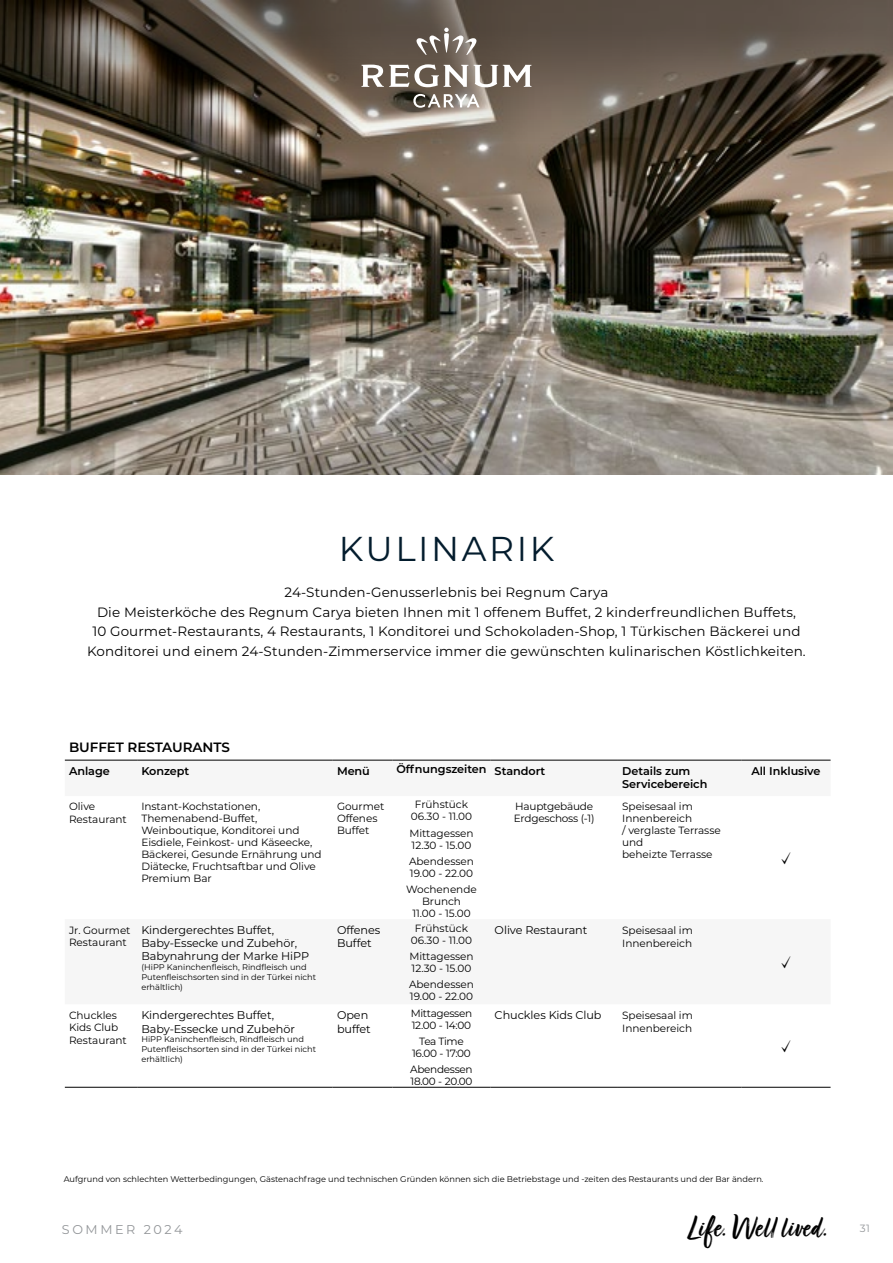
<style>
.page{position:relative;width:893px;height:1263px;background:#fff}
.page>*{position:absolute;margin:0;border:0;box-sizing:border-box;transform-origin:0 0}
.t1{font:34.5px "Montserrat";letter-spacing:.075em;color:#031c2d}
.t2{font:33px "Turbinado Bold Dry Pro";color:#000}
.t3{font:700 16.5px "Meno Banner";color:#000}
.t4{font:13.5px/19.5px "Montserrat";letter-spacing:.01em;color:#000;text-align:center}
.t5{font:600 13.5px "Montserrat";letter-spacing:-.005em;color:#000}
.t6{font:12.75px "Montserrat";letter-spacing:.2em;color:#939699}
.t7{font:11.25px/13px "Montserrat";letter-spacing:-.005em;color:#000}
.t8{font:600 11.25px/13px "Montserrat";letter-spacing:-.005em;color:#000}
.t9{font:10.5px/12px "Montserrat";letter-spacing:-.005em;color:#000}
.t10{font:10.5px/12px "Montserrat";letter-spacing:-.03em;color:#000}
.t11{font:10.5px "Montserrat";color:#939699}
.t12{font:8.25px/9.9px "Montserrat";color:#000}
</style>
<div class="page">
<img style="left:0;top:425px;width:893px;height:49px">
<hr style="left:65px;top:760px;width:72px;height:1px;background:#000">
<hr style="left:137px;top:760px;width:196px;height:1px;background:#000">
<hr style="left:333px;top:760px;width:60px;height:1px;background:#000">
<hr style="left:393px;top:760px;width:97px;height:1px;background:#000">
<hr style="left:490px;top:760px;width:128px;height:1px;background:#000">
<hr style="left:618px;top:760px;width:123px;height:1px;background:#000">
<hr style="left:741px;top:760px;width:90px;height:1px;background:#000">
<hr style="left:65px;top:1087px;width:72px;height:1px;background:#000">
<hr style="left:137px;top:1087px;width:196px;height:1px;background:#000">
<hr style="left:333px;top:1087px;width:60px;height:1px;background:#000">
<hr style="left:393px;top:1087px;width:97px;height:1px;background:#000">
<hr style="left:490px;top:1087px;width:128px;height:1px;background:#000">
<hr style="left:618px;top:1087px;width:123px;height:1px;background:#000">
<hr style="left:741px;top:1087px;width:90px;height:1px;background:#000">
<img style="left:0;top:0;width:893px;height:425px">
<svg style="left:413px;top:94px;width:67px;height:14px"></svg>
<svg style="left:361px;top:64px;width:107px;height:23px"></svg>
<svg style="left:474px;top:65px;width:57px;height:22px"></svg>
<svg style="left:416px;top:28px;width:61px;height:27px"></svg>
<h1 class="t1" style="left:339px;top:525px;width:217px">KULINARIK</h1>
<p class="t4" style="left:87px;top:582px;width:720px">24-Stunden-Genusserlebnis bei Regnum Carya<br>Die Meisterköche des Regnum Carya bieten Ihnen mit 1 offenem Buffet, 2 kinderfreundlichen Buffets,<br>10 Gourmet-Restaurants, 4 Restaurants, 1 Konditorei und Schokoladen-Shop, 1 Türkischen Bäckerei und Konditorei und einem 24-Stunden-Zimmerservice immer die gewünschten kulinarischen Köstlichkeiten.</p>
<p class="t5" style="left:69px;top:737px;width:162px">BUFFET RESTAURANTS</p>
<p class="t8" style="left:69px;top:764px;width:42px">Anlage</p>
<p class="t8" style="left:141px;top:764px;width:49px">Konzept</p>
<p class="t8" style="left:337px;top:764px;width:34px">Menü</p>
<p class="t8" style="left:396px;top:762px;width:150px">Öffnungszeiten Standort</p>
<p class="t8" style="left:622px;top:764px;width:87px">Details zum<br>Servicebereich</p>
<p class="t8" style="left:751px;top:764px;width:71px">All Inklusive</p>
<p class="t9" style="left:69px;top:800px;width:59px;line-height:12.6px">Olive<br>Restaurant</p>
<p class="t9" style="left:141px;top:800px;width:182px">Instant-Kochstationen,<br>Themenabend-Buffet,<br>Weinboutique, Konditorei und<br>Eisdiele, Feinkost- und Käseecke,<br>Bäckerei, Gesunde Ernährung und<br>Diätecke, Fruchtsaftbar und Olive<br>Premium Bar</p>
<p class="t9" style="left:337px;top:800px;width:49px">Gourmet<br>Offenes<br>Buffet</p>
<p class="t9" style="left:411px;top:798px;width:63px;text-align:center">Frühstück<br>06.30 - 11.00</p>
<p class="t9" style="left:514px;top:800px;width:82px">Hauptgebäude<br>Erdgeschoss (-1)</p>
<p class="t9" style="left:622px;top:800px;width:100px">Speisesaal im<br>Innenbereich<br>/ verglaste Terrasse und<br>beheizte Terrasse</p>
<p class="t9" style="left:409px;top:826px;width:66px">Mittagessen<br>12.30 - 15.00</p>
<p class="t9" style="left:409px;top:855px;width:66px">Abendessen<br>19.00 - 22.00</p>
<p class="t9" style="left:406px;top:883px;width:72px;text-align:center">Wochenende<br>Brunch<br>11.00 - 15.00</p>
<h3 class="t3" style="left:781px;top:848px;width:11px">✓</h3>
<p class="t9" style="left:69px;top:923px;width:63px;line-height:12.6px">Jr. Gourmet<br>Restaurant</p>
<p class="t7" style="left:141px;top:923px;width:169px">Kindergerechtes Buffet,<br>Baby-Essecke und Zubehör,<br>Babynahrung der Marke HiPP</p>
<p class="t12" style="left:141px;top:962px;width:176px">(HiPP Kaninchenfleisch, Rindfleisch und<br>Putenfleischsorten sind in der Türkei nicht erhältlich)</p>
<p class="t7" style="left:337px;top:923px;width:45px">Offenes<br>Buffet</p>
<p class="t9" style="left:411px;top:921px;width:63px;text-align:center">Frühstück<br>06.30 - 11.00</p>
<p class="t9" style="left:409px;top:950px;width:66px">Mittagessen<br>12.30 - 15.00</p>
<p class="t9" style="left:409px;top:978px;width:66px">Abendessen<br>19.00 - 22.00</p>
<p class="t7" style="left:495px;top:923px;width:94px">Olive Restaurant</p>
<p class="t9" style="left:622px;top:923px;width:72px;line-height:13px">Speisesaal im<br>Innenbereich</p>
<h3 class="t3" style="left:781px;top:952px;width:11px">✓</h3>
<p class="t9" style="left:69px;top:1008px;width:59px;line-height:12.6px">Chuckles<br>Kids Club<br>Restaurant</p>
<p class="t7" style="left:141px;top:1008px;width:155px">Kindergerechtes Buffet,<br>Baby-Essecke und Zubehör</p>
<p class="t12" style="left:141px;top:1034px;width:176px">HiPP Kaninchenfleisch, Rindfleisch und<br>Putenfleischsorten sind in der Türkei nicht erhältlich)</p>
<p class="t7" style="left:337px;top:1008px;width:35px">Open buffet</p>
<p class="t10" style="left:411px;top:1006px;width:63px">Mittagessen<br>12.00 - 14:00</p>
<p class="t10" style="left:412px;top:1035px;width:60px;text-align:center">Tea Time<br>16.00 - 17:00</p>
<p class="t10" style="left:410px;top:1063px;width:64px">Abendessen<br>18.00 - 20.00</p>
<p class="t7" style="left:495px;top:1008px;width:108px">Chuckles Kids Club</p>
<p class="t9" style="left:622px;top:1008px;width:72px;line-height:13px">Speisesaal im<br>Innenbereich</p>
<h3 class="t3" style="left:781px;top:1036px;width:11px">✓</h3>
<p class="t12" style="left:64px;top:1173px;width:701px">Aufgrund von schlechten Wetterbedingungen, Gästenachfrage und technischen Gründen können sich die Betriebstage und -zeiten des Restaurants und der Bar ändern.</p>
<h2 class="t2" style="left:688px;top:1209px;width:142px">Life. Well lived.</h2>
<p class="t6" style="left:62px;top:1221px;width:122px">SOMMER 2024</p>
<p class="t11" style="left:860px;top:1221px;width:12px">31</p>
</div>
